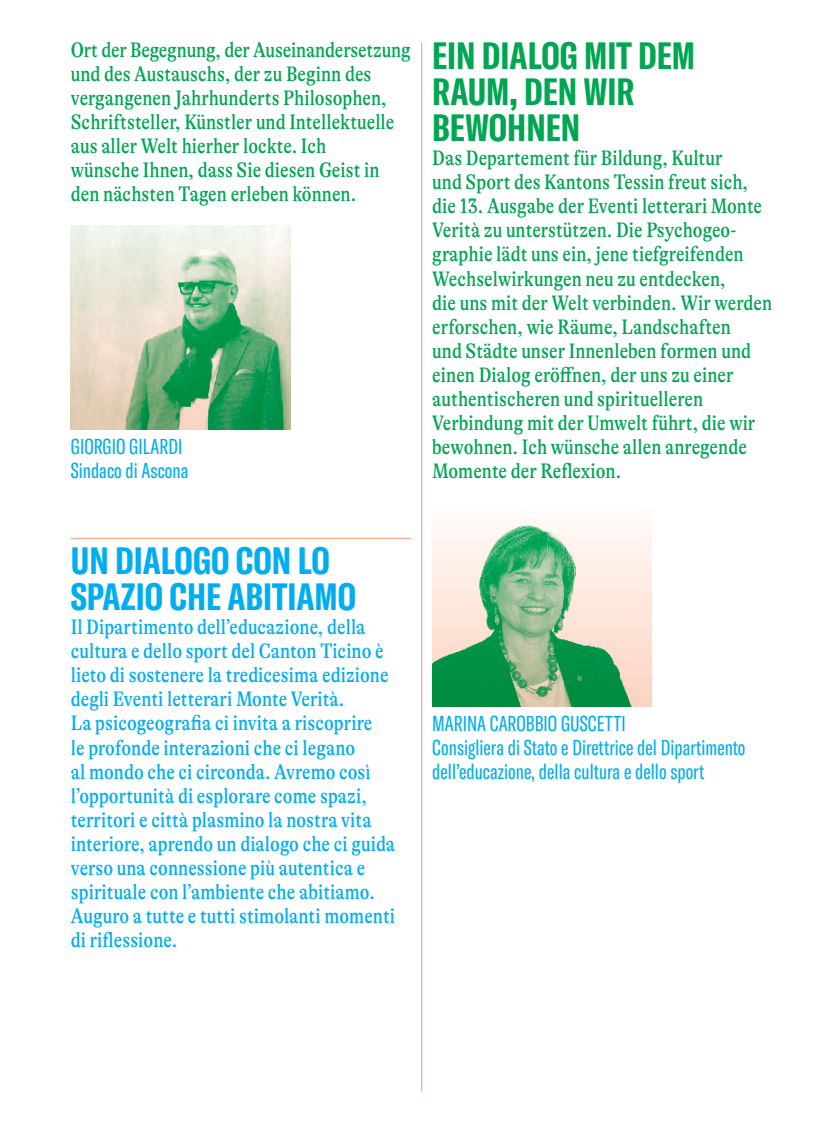
<style>
.page{position:relative;width:815px;height:1134px;background:#fff}
.page>*{position:absolute;margin:0;border:0;box-sizing:border-box;transform-origin:0 0}
.t1{font:700 extra-condensed 37.5px/36px "GT America";color:#00a651}
.t2{font:700 extra-condensed 37.5px/36px "GT America";color:#00aeef}
.t3{font:condensed 21.25px/24px "GT Alpina";color:#00a651}
.t4{font:condensed 21.25px/24px "GT Alpina";color:#00aeef}
.t5{font:extra-condensed 21.25px/24px "GT America";color:#00aeef}
</style>
<div class="page">
<hr style="left:71px;top:538px;width:340px;height:1px;background:#f9aa8f">
<img style="left:432px;top:524px;width:220px;height:182px">
<img style="left:71px;top:225px;width:220px;height:205px">
<hr style="left:421px;top:43px;width:1px;height:1048px;background:#f9aa8f">
<p class="t3" style="left:71px;top:38px;width:341px">Ort der Begegnung, der Auseinandersetzung und des Austauschs, der zu Beginn des vergangenen Jahrhunderts Philosophen, Schriftsteller, Künstler und Intellektuelle aus aller Welt hierher lockte. Ich<br>wünsche Ihnen, dass Sie diesen Geist in den nächsten Tagen erleben können.</p>
<p class="t5" style="left:71px;top:434px;width:119px">GIORGIO GILARDI<br>Sindaco di Ascona</p>
<h1 class="t1" style="left:432px;top:38px;width:264px">EIN DIALOG MIT DEM<br>RAUM, DEN WIR<br>BEWOHNEN</h1>
<p class="t3" style="left:432px;top:146px;width:341px">Das Departement für Bildung, Kultur<br>und Sport des Kantons Tessin freut sich, die 13. Ausgabe der Eventi letterari Monte Verità zu unterstützen. Die Psychogeo&shy;graphie lädt uns ein, jene tiefgreifenden Wechselwirkungen neu zu entdecken,<br>die uns mit der Welt verbinden. Wir werden erforschen, wie Räume, Landschaften<br>und Städte unser Innenleben formen und einen Dialog eröffnen, der uns zu einer authentischeren und spirituelleren Verbindung mit der Umwelt führt, die wir bewohnen. Ich wünsche allen anregende Momente der Reflexion.</p>
<h1 class="t2" style="left:71px;top:543px;width:287px">UN DIALOGO CON LO<br>SPAZIO CHE ABITIAMO</h1>
<p class="t4" style="left:71px;top:615px;width:326px">Il Dipartimento dell’educazione, della cultura e dello sport del Canton Ticino è lieto di sostenere la tredicesima edizione degli Eventi letterari Monte Verità.<br>La psicogeografia ci invita a riscoprire<br>le profonde interazioni che ci legano<br>al mondo che ci circonda. Avremo così l’opportunità di esplorare come spazi, territori e città plasmino la nostra vita interiore, aprendo un dialogo che ci guida verso una connessione più autentica e spirituale con l’ambiente che abitiamo.<br>Auguro a tutte e tutti stimolanti momenti di riflessione.</p>
<p class="t5" style="left:432px;top:711px;width:315px">MARINA CAROBBIO GUSCETTI<br>Consigliera di Stato e Direttrice del Dipartimento dell’educazione, della cultura e dello sport</p>
</div>
